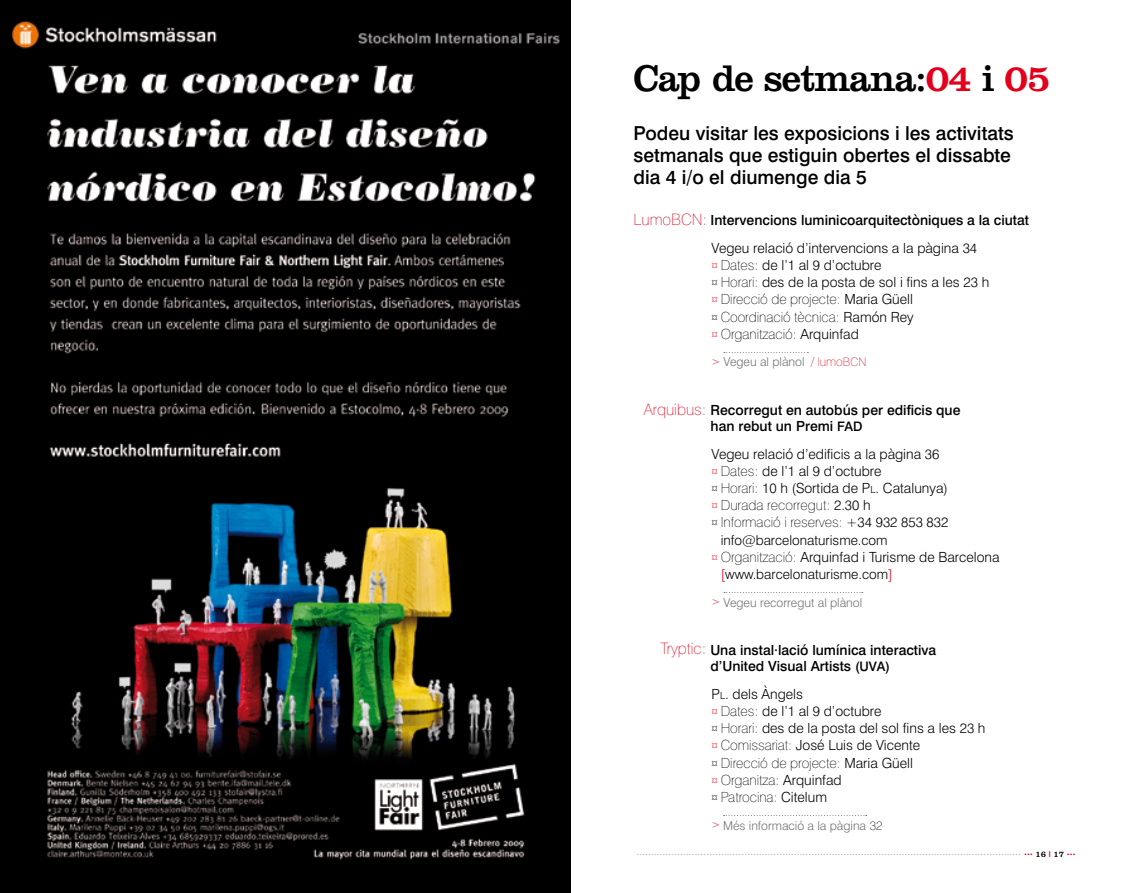
<style>
.page{position:relative;width:1141px;height:893px;background:#fff}
.page>*{position:absolute;margin:0;border:0;box-sizing:border-box;transform-origin:0 0}
.t1{font:38.5px "Clarendon";letter-spacing:-.025em;color:#000}
.t2{font:500 19.25px/21.9px "Swiss 721 BT";color:#000}
.t3{font:100 15.75px "Swiss 721 BT";color:#e2001a}
.t4{font:300 14px/17.2px "Swiss 721 BT";color:#000}
.t5{font:500 14px/16.6px "Swiss 721 BT";color:#000}
.t6{font:300 13.65px "Swiss 721 BT";color:#000}
.t7{font:300 12.25px "Swiss 721 BT";color:#707173}
.t8{font:8.75px "Clarendon";color:#b1b2b4}
.s1{color:#e2001a}
.s2{font-weight:300}
.s3{font-weight:300;font-size:13.65px}
.s4{font-size:10.5px;color:#e2001a}
.s5{font-weight:100}
.s6{font-size:13.65px}
.s7{font-size:10.5px}
.s8{font-weight:100;color:#e2001a}
.s9{font-weight:100;font-size:11.72px;color:#e2001a}
.s10{font-size:13.12px}
.s11{font-size:9.8px}
.s12{font-weight:100;color:#000}
.s13{font-family:"Clarendon BT";font-weight:900;color:#e2001a}
.s14{color:#000}
.s15{font-weight:700;color:#e2001a}
</style>
<div class="page">
<img style="left:0;top:0;width:570px;height:893px">
<svg style="left:724px;top:352px;width:84px;height:1px"></svg>
<svg style="left:724px;top:592px;width:139px;height:1px"></svg>
<svg style="left:724px;top:815px;width:143px;height:1px"></svg>
<h1 class="t1" style="left:633px;top:55px;width:419px">Cap de setmana:<span class="s1">04</span> i <span class="s1">05</span></h1>
<h2 class="t2" style="left:633px;top:122px;width:382px">Podeu visitar les exposicions i les activitats setmanals que estiguin obertes el dissabte dia 4 i/o el diumenge dia 5</h2>
<p class="t3" style="left:633px;top:210px;width:75px">LumoBCN:</p>
<p class="t5" style="left:711px;top:206px;width:320px;line-height:27.7px">Intervencions luminicoarquitectòniques a la ciutat<br><span class="s2">Vegeu relació d’intervencions a la pàgina</span> <span class="s3">34</span></p>
<p class="t4" style="left:712px;top:256px;width:279px"><span class="s4">¤</span> <span class="s5">Dates:</span> de l’<span class="s6">1</span> al <span class="s6">9</span> d’octubre<br><span class="s7">¤</span> <span class="s5">Horari:</span> des de la posta de sol i fins a les <span class="s6">23</span> h <span class="s4">¤</span> <span class="s5">Direcció de projecte:</span> Maria Güell<br><span class="s7">¤</span> <span class="s5">Coordinació tècnica:</span> Ramón Rey<br><span class="s4">¤</span> <span class="s5">Organització:</span> Arquinfad</p>
<p class="t7" style="left:712px;top:355px;width:156px"><span class="s4">&gt;</span> Vegeu al plànol <span class="s8">/ lumo</span><span class="s9">BCN</span></p>
<p class="t5" style="left:711px;top:401px;width:251px">Recorregut en autobús per edificis que han rebut un Premi <span class="s10">FAD</span></p>
<p class="t4" style="left:712px;top:445px;width:238px">Vegeu relació d’edificis a la pàgina <span class="s6">36 </span><span class="s4">¤</span> <span class="s5">Dates:</span> de l’<span class="s6">1</span> al <span class="s6">9</span> d’octubre<br><span class="s7">¤</span> <span class="s5">Horari:</span> <span class="s6">10</span> h <span class="s6">(</span>Sortida de P<span class="s11">l</span>. Catalunya<span class="s6">) </span><span class="s4">¤</span> <span class="s5">Durada recorregut:</span> <span class="s6">2.30</span> h<br><span class="s7">¤</span> <span class="s5">Informació i reserves:</span> <span class="s6">+34 932 853 832</span></p>
<p class="t6" style="left:721px;top:531px;width:168px">info@barcelonaturisme.com</p>
<p class="t4" style="left:712px;top:548px;width:290px"><span class="s4">¤</span> <span class="s5">Organització:</span> Arquinfad i Turisme de Barcelona</p>
<p class="t6" style="left:721px;top:566px;width:173px"><span class="s1">[</span>www.barcelonaturisme.com<span class="s1">]</span></p>
<p class="t7" style="left:712px;top:595px;width:152px"><span class="s4">&gt;</span> Vegeu recorregut al plànol</p>
<p class="t5" style="left:710px;top:641px;width:227px">Una instal·lació lumínica interactiva d’United Visual Artists <span class="s10">(UVA)</span></p>
<p class="t4" style="left:712px;top:685px;width:275px">P<span class="s11">l</span>. dels Àngels<br><span class="s4">¤</span> <span class="s5">Dates:</span> de l’<span class="s6">1</span> al <span class="s6">9</span> d’octubre<br><span class="s7">¤</span> <span class="s5">Horari:</span> des de la posta del sol fins a les <span class="s6">23</span> h <span class="s4">¤</span> <span class="s5">Comissariat:</span> José Luis de Vicente<br><span class="s7">¤</span> <span class="s5">Direcció de projecte:</span> Maria Güell<br><span class="s4">¤</span> <span class="s5">Organitza:</span> Arquinfad<br><span class="s7">¤</span> <span class="s5">Patrocina:</span> Citelum</p>
<p class="t7" style="left:712px;top:818px;width:173px"><span class="s4">&gt;</span> Més informació a la pàgina <span class="s12">32</span></p>
<p class="t8" style="left:636px;top:847px;width:441px">…………………………………………………………………………………………………………………… <span class="s13">…</span> <span class="s14">16</span> <span class="s15">|</span> <span class="s14">17</span> <span class="s13">…</span></p>
<p class="t3" style="left:644px;top:399px;width:64px">Arquibus:</p>
<p class="t3" style="left:660px;top:639px;width:47px">Tryptic:</p>
</div>
